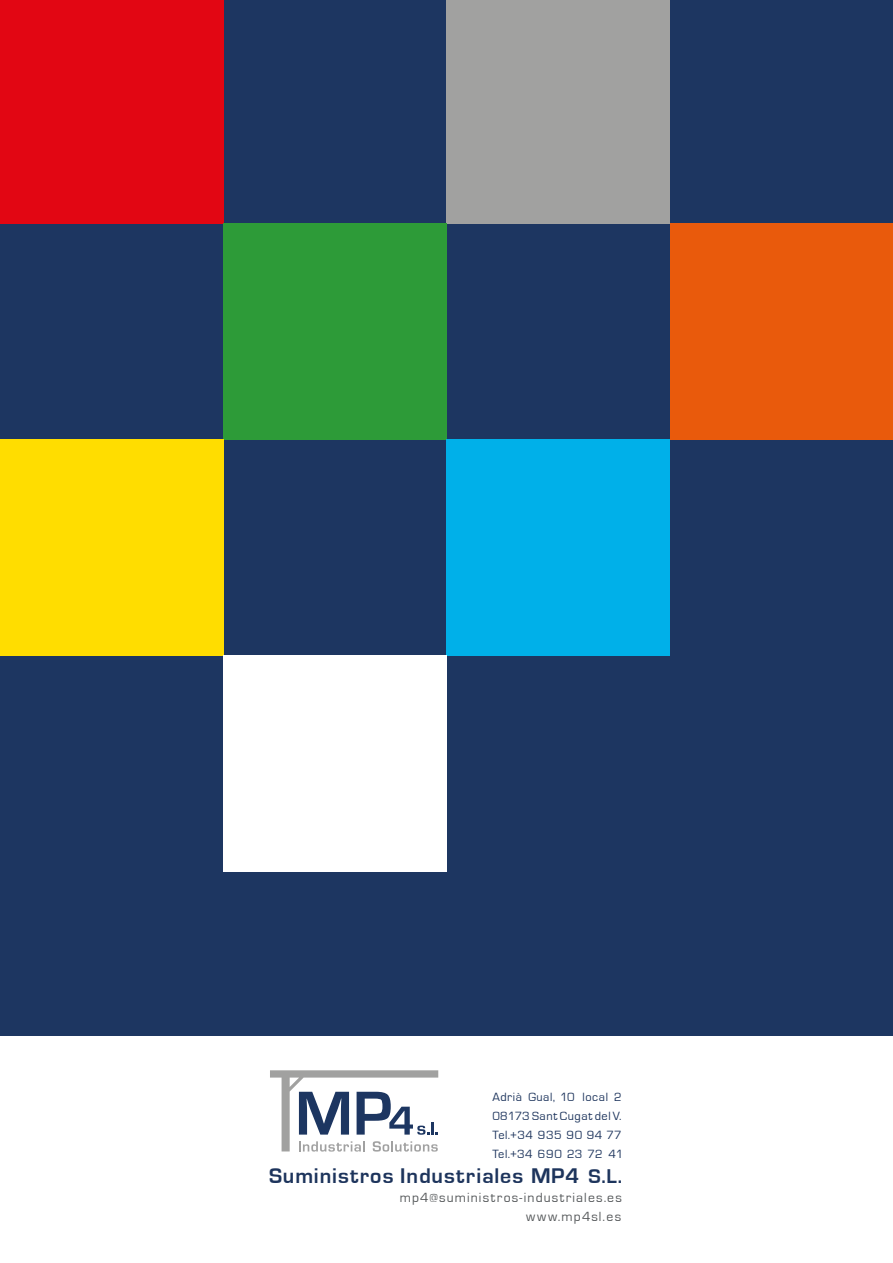
<style>
.page{position:relative;width:893px;height:1263px;background:#fff}
.page>*{position:absolute;margin:0;border:0;box-sizing:border-box;transform-origin:0 0}
.t1{font:700 21.9px "Eurostile";letter-spacing:.05em;color:#1d345c}
.t2{font:13.65px/19.2px "Eurostile";letter-spacing:.085em;color:#545759;text-align:right}
.t3{font:12.3px/19.2px "Eurostile";letter-spacing:.045em;color:#1d345c}
.s1{font-size:20.55px}
</style>
<div class="page">
<div style="left:0;top:0;width:893px;height:1036px;background:#1d3661"></div>
<div style="left:0;top:0;width:224px;height:223px;background:#e20613"></div>
<div style="left:447px;top:0;width:223px;height:223px;background:#a1a1a0"></div>
<div style="left:224px;top:223px;width:223px;height:216px;background:#2d9b38"></div>
<div style="left:670px;top:223px;width:223px;height:216px;background:#e95a0c"></div>
<div style="left:0;top:439px;width:224px;height:217px;background:#fd0"></div>
<div style="left:447px;top:439px;width:223px;height:217px;background:#00b0e9"></div>
<div style="left:224px;top:656px;width:223px;height:216px;background:#fff"></div>
<svg style="left:270px;top:1070px;width:169px;height:82px"></svg>
<p class="t3" style="left:492px;top:1087px;width:132px">Adrià Gual, 10 local 2<br>08173 Sant Cugat del V.<br>Tel.+34 935 90 94 77<br>Tel.+34 690 23 72 41</p>
<h1 class="t1" style="left:269px;top:1163px;width:354px">Suministros Industriales MP4 <span class="s1">S.L.</span></h1>
<p class="t2" style="left:400px;top:1188px;width:224px">mp4@suministros-industriales.es www.mp4sl.es</p>
</div>
